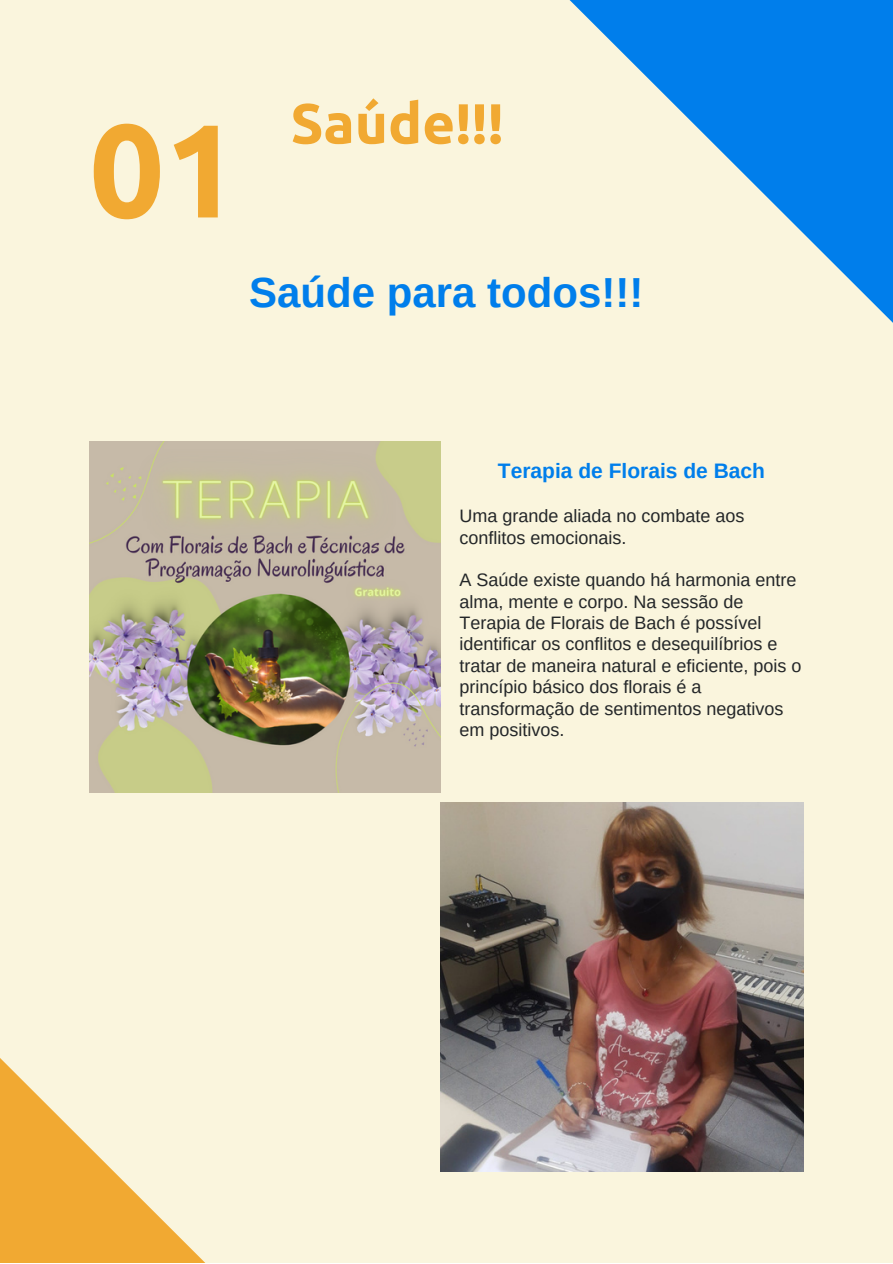
<style>
.page{position:relative;width:893px;height:1264px;background:#fff}
.page>*{position:absolute;margin:0;border:0;box-sizing:border-box;transform-origin:0 0}
.t1{font:700 132.3px "Ubuntu";color:#f1a932}
.t2{font:700 56.55px "Ubuntu";color:#f1a932}
.t3{font:700 42px "Arimo";color:#007eeb}
.t4{font:700 21px "Arimo";color:#007eeb}
.t5{font:18px/21.3px "Arimo";color:#232628}
</style>
<div class="page">
<div style="left:0;top:0;width:892px;height:1262px;background:#faf5dd"></div>
<svg style="left:569px;top:0;width:323px;height:322px"></svg>
<svg style="left:0;top:792px;width:466px;height:470px"></svg>
<img style="left:89px;top:441px;width:351px;height:351px">
<img style="left:440px;top:802px;width:363px;height:369px">
<h1 class="t1" style="left:89px;top:94px;width:152px">01</h1>
<h2 class="t2" style="left:290px;top:91px;width:215px">Saúde!!!</h2>
<h3 class="t3" style="left:249px;top:269px;width:395px">Saúde para todos!!!</h3>
<p class="t4" style="left:498px;top:459px;width:268px">Terapia de Florais de Bach</p>
<p class="t5" style="left:459px;top:505px;width:286px">Uma grande aliada no combate aos conflitos emocionais.</p>
<p class="t5" style="left:459px;top:569px;width:343px">A Saúde existe quando há harmonia entre alma, mente e corpo. Na sessão de Terapia de Florais de Bach é possível identificar os conflitos e desequilíbrios e tratar de maneira natural e eficiente, pois o princípio básico dos florais é a transformação de sentimentos negativos em positivos.</p>
</div>
